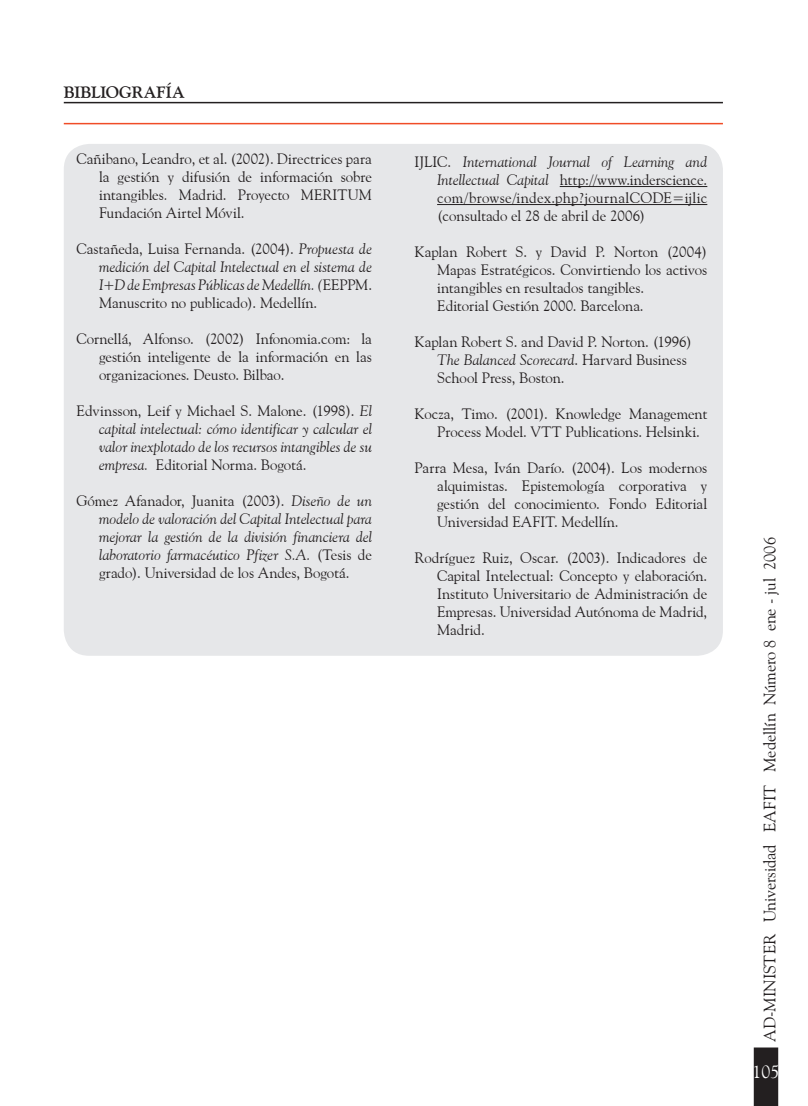
<style>
.page{position:relative;width:808px;height:1106px;background:#fff}
.page>*{position:absolute;margin:0;border:0;box-sizing:border-box;transform-origin:0 0}
.t1{font:18px "Goudy Old Style";color:#fff}
.t2{font:16.5px "Goudy Old Style";letter-spacing:-.005em;color:#231f20}
.t3{font:700 16.5px "Goudy Old Style BT";letter-spacing:.005em;color:#231f20}
.t4{font:15px/18px "Goudy Old Style BT";letter-spacing:-.005em;color:#231f20;text-align:justify}
.t5{font:italic 15px/18px "Goudy Old Style BT";letter-spacing:.005em;color:#231f20;text-align:justify}
.s1{font-style:italic}
.s2{font-style:normal}
</style>
<div class="page">
<svg style="left:754px;top:1047px;width:24px;height:59px"></svg>
<div style="left:64px;top:144px;width:659px;height:511px;background:#e6e7e9"></div>
<hr style="left:64px;top:102px;width:659px;height:1px;background:#231f20">
<hr style="left:64px;top:123px;width:659px;height:1px;background:#f04c27">
<hr style="left:560px;top:186px;width:147px;height:1px;background:#231f20">
<hr style="left:437px;top:204px;width:270px;height:1px;background:#231f20">
<p class="t3" style="left:64px;top:82px;width:122px">BIBLIOGRAFÍA</p>
<p class="t4" style="left:99px;top:149px;width:274px;text-indent:-22px">Cañibano, Leandro, et al. (2002). Directrices para la gestión y difusión de información sobre intangibles<span class="s1">.</span> Madrid. Proyecto MERITUM Fundación Airtel Móvil.</p>
<p class="t5" style="left:99px;top:239px;width:275px;text-indent:-22px"><span class="s2">Castañeda, Luisa Fernanda. (2004).</span> Propuesta de medición del Capital Intelectual en el sistema de I+D de Empresas Públicas de Medellín. (<span class="s2">EEPPM.<br>Manuscrito no publicado). Medellín.</span></p>
<p class="t4" style="left:99px;top:329px;width:275px;text-indent:-22px">Cornellá, Alfonso. (2002) Infonomia.com: la gestión inteligente de la información en las organizaciones. Deusto. Bilbao.</p>
<p class="t5" style="left:99px;top:401px;width:275px;text-indent:-22px"><span class="s2">Edvinsson, Leif y Michael S. Malone. (1998).</span> El capital intelectual: cómo identificar y calcular el valor inexplotado de los recursos intangibles de su empresa. <span class="s2">Editorial Norma. Bogotá.</span></p>
<p class="t5" style="left:99px;top:491px;width:275px;text-indent:-22px"><span class="s2">Gómez Afanador, Juanita (2003).</span> Diseño de un modelo de valoración del Capital Intelectual para mejorar la gestión de la división financiera del laboratorio farmacéutico Pfizer S.A. <span class="s2">(Tesis de grado). Universidad de los Andes, Bogotá.</span></p>
<p class="t4" style="left:437px;top:152px;width:272px;text-indent:-22px">IJLIC. <span class="s1">International Journal of Learning and Intellectual Capital</span> http://www.inderscience. com/browse/index.php?journalCODE=ijlic (consultado el 28 de abril de 2006)</p>
<p class="t4" style="left:437px;top:242px;width:272px;text-align:left;text-indent:-22px">Kaplan Robert S. y David P. Norton (2004)<br>Mapas Estratégicos. Convirtiendo los activos intangibles en resultados tangibles.<br>Editorial Gestión 2000. Barcelona.</p>
<p class="t4" style="left:437px;top:332px;width:256px;text-align:left;text-indent:-22px">Kaplan Robert S. and David P. Norton. (1996)<br><span class="s1">The Balanced Scorecard</span>. Harvard Business<br>School Press, Boston.</p>
<p class="t4" style="left:437px;top:404px;width:272px;text-indent:-22px">Kocza, Timo. (2001). Knowledge Management<br>Process Model. VTT Publications. Helsinki.</p>
<p class="t4" style="left:437px;top:458px;width:272px;text-indent:-22px">Parra Mesa, Iván Darío. (2004). Los modernos alquimistas. Epistemología corporativa y gestión del conocimiento. Fondo Editorial Universidad EAFIT. Medellín.</p>
<p class="t4" style="left:437px;top:548px;width:272px;text-indent:-22px">Rodríguez Ruiz, Oscar. (2003). Indicadores de Capital Intelectual: Concepto y elaboración.<br>Instituto Universitario de Administración de Empresas. Universidad Autónoma de Madrid, Madrid.</p>
<p class="t2" style="left:759px;top:1042px;width:506px;rotate:-90deg">AD-MINISTER Universidad EAFIT Medellín Número 8 ene - jul 2006</p>
<p class="t1" style="left:753px;top:1060px;width:28px">105</p>
</div>
